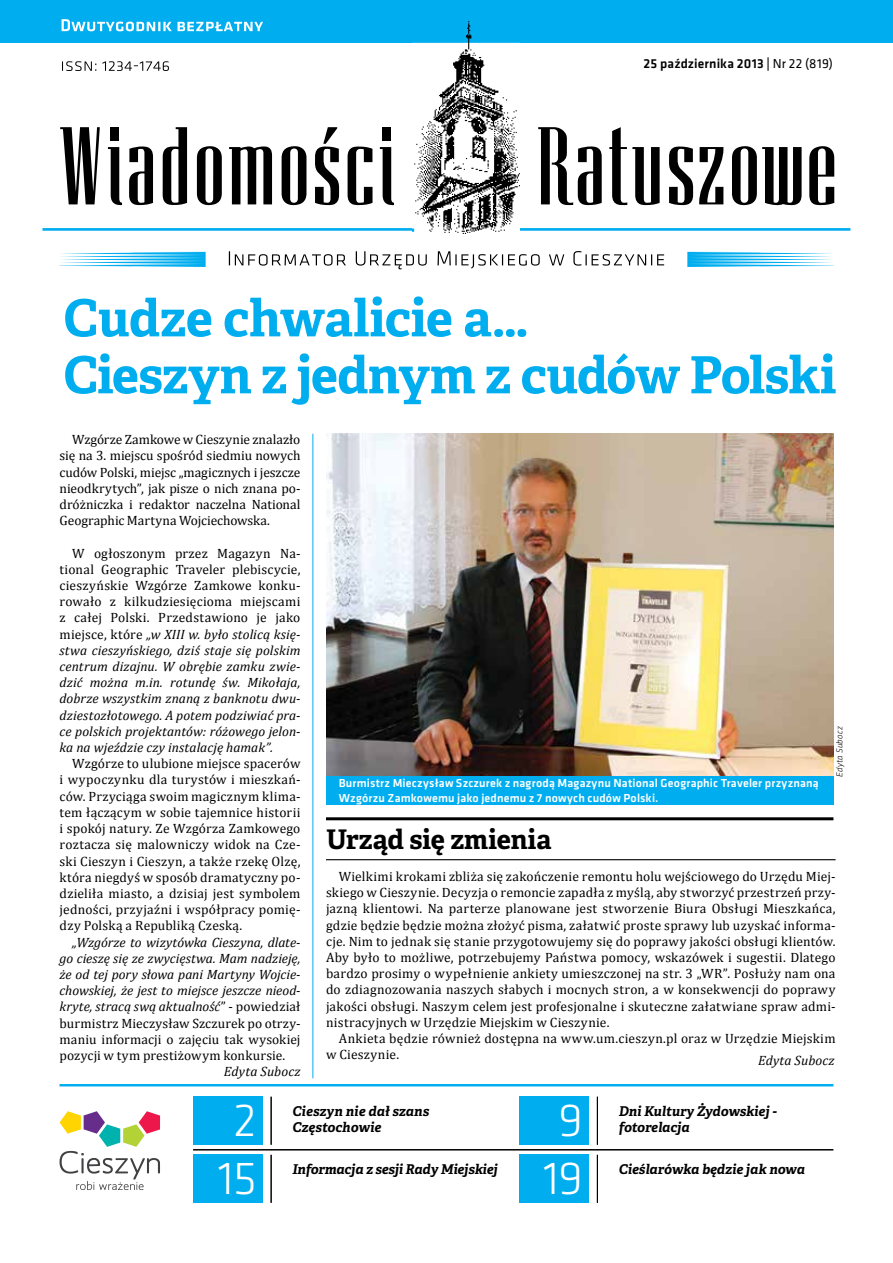
<style>
.page{position:relative;width:893px;height:1263px;background:#fff}
.page>*{position:absolute;margin:0;border:0;box-sizing:border-box;transform-origin:0 0}
.t1{font:700 51.3px/57px "Adelle Basic";letter-spacing:-.015em;color:#00aeef}
.t2{font:300 48px/58.2px "Klavika";color:#fff;text-align:center}
.t3{font:700 27px "Adelle Basic";letter-spacing:-.005em;color:#000}
.t4{font:13.5px/16.2px "Cambria";letter-spacing:.015em;color:#000;text-align:justify}
.t5{font:italic 13.5px/16.2px "Cambria";letter-spacing:.005em;color:#000;text-align:justify}
.t6{font:italic 700 13.5px/16.2px "Adelle Basic";color:#000}
.t7{font:500 13.5px "Klavika";letter-spacing:.01em;color:#000}
.t8{font:500 12px/14.4px "Klavika";letter-spacing:.015em;color:#fff}
.t9{font:italic 300 9px "Klavika";letter-spacing:.02em;color:#000}
.s1{font-weight:400}
.s2{font-style:normal}
</style>
<div class="page">
<div style="left:0;top:0;width:893px;height:43px;background:#00aeef"></div>
<svg style="left:62px;top:19px;width:201px;height:12px"></svg>
<hr style="left:43px;top:228px;width:371px;height:3px;background:#00aeef">
<hr style="left:519px;top:228px;width:331px;height:3px;background:#00aeef">
<svg style="left:59px;top:252px;width:147px;height:15px"></svg>
<svg style="left:687px;top:252px;width:146px;height:15px"></svg>
<img style="left:413px;top:21px;width:107px;height:212px">
<svg style="left:809px;top:146px;width:25px;height:59px"></svg>
<svg style="left:699px;top:147px;width:24px;height:57px"></svg>
<svg style="left:669px;top:146px;width:24px;height:59px"></svg>
<svg style="left:609px;top:127px;width:51px;height:78px"></svg>
<svg style="left:732px;top:146px;width:70px;height:59px"></svg>
<svg style="left:538px;top:127px;width:64px;height:78px"></svg>
<svg style="left:197px;top:146px;width:25px;height:59px"></svg>
<svg style="left:282px;top:146px;width:24px;height:59px"></svg>
<svg style="left:129px;top:146px;width:24px;height:59px"></svg>
<div style="left:383px;top:127px;width:8px;height:13px;background:#000"></div>
<svg style="left:380px;top:147px;width:14px;height:58px"></svg>
<div style="left:111px;top:127px;width:8px;height:13px;background:#000"></div>
<svg style="left:108px;top:147px;width:14px;height:58px"></svg>
<svg style="left:229px;top:146px;width:43px;height:58px"></svg>
<svg style="left:60px;top:127px;width:40px;height:77px"></svg>
<svg style="left:315px;top:127px;width:24px;height:78px"></svg>
<svg style="left:348px;top:146px;width:24px;height:59px"></svg>
<svg style="left:163px;top:127px;width:24px;height:78px"></svg>
<svg style="left:62px;top:61px;width:107px;height:10px"></svg>
<svg style="left:229px;top:251px;width:435px;height:18px"></svg>
<svg style="left:60px;top:1111px;width:100px;height:79px"></svg>
<hr style="left:193px;top:1149px;width:640px;height:1px;background:#000">
<hr style="left:60px;top:1084px;width:773px;height:2px;background:#00aeef">
<div style="left:519px;top:1155px;width:70px;height:48px;background:#00aeef"></div>
<div style="left:519px;top:1097px;width:70px;height:48px;background:#00aeef"></div>
<hr style="left:597px;top:1097px;width:1px;height:48px;background:#000">
<hr style="left:597px;top:1155px;width:1px;height:48px;background:#000">
<div style="left:193px;top:1155px;width:70px;height:48px;background:#00aeef"></div>
<div style="left:193px;top:1097px;width:70px;height:48px;background:#00aeef"></div>
<hr style="left:271px;top:1097px;width:1px;height:48px;background:#000">
<hr style="left:271px;top:1155px;width:1px;height:48px;background:#000">
<hr style="left:326px;top:859px;width:510px;height:1px;background:#000">
<hr style="left:326px;top:817px;width:507px;height:3px;background:#000">
<hr style="left:312px;top:434px;width:1px;height:644px;background:#00aeef">
<img style="left:326px;top:434px;width:507px;height:342px">
<div style="left:326px;top:776px;width:507px;height:29px;background:#00aeef"></div>
<p class="t7" style="left:644px;top:55px;width:191px">25 października 2013 | <span class="s1">Nr 22 (819)</span></p>
<h1 class="t1" style="left:64px;top:290px;width:774px">Cudze chwalicie a…<br>Cieszyn z jednym z cudów Polski</h1>
<p class="t4" style="left:60px;top:431px;width:242px;text-indent:13px">Wzgórze Zamkowe w Cieszynie znalazło się na 3. miejscu spośród siedmiu nowych cudów Polski, miejsc „magicznych i jeszcze nieodkrytych”, jak pisze o nich znana po&shy;dróżniczka i redaktor naczelna National Geographic Martyna Wojciechowska.</p>
<p class="t5" style="left:60px;top:545px;width:242px;text-indent:13px"><span class="s2">W ogłoszonym przez Magazyn Na&shy;tional Geographic Traveler plebiscycie, cieszyńskie Wzgórze Zamkowe konku&shy;rowało z kilkudziesięcioma miejscami z całej Polski. Przedstawiono je jako miejsce, które</span> „w XIII w. było stolicą księ&shy;stwa cieszyńskiego, dziś staje się polskim centrum dizajnu. W obrębie zamku zwie&shy;dzić można m.in. rotundę św. Mikołaja, dobrze wszystkim znaną z banknotu dwu&shy;dziestozłotowego. A potem podziwiać pra&shy;ce polskich projektantów: różowego jelon&shy;ka na wjeździe czy instalację hamak”.</p>
<p class="t4" style="left:60px;top:755px;width:242px;text-indent:13px">Wzgórze to ulubione miejsce spacerów i wypoczynku dla turystów i mieszkań&shy;ców. Przyciąga swoim magicznym klima&shy;tem łączącym w sobie tajemnice historii i spokój natury. Ze Wzgórza Zamkowego roztacza się malowniczy widok na Cze&shy;ski Cieszyn i Cieszyn, a także rzekę Olzę, która niegdyś w sposób dramatyczny po&shy;dzieliła miasto, a dzisiaj jest symbolem jedności, przyjaźni i współpracy pomię&shy;dzy Polską a Republiką Czeską.</p>
<p class="t5" style="left:60px;top:933px;width:242px;text-indent:13px">„Wzgórze to wizytówka Cieszyna, dlate&shy;go cieszę się ze zwycięstwa. Mam nadzieję, że od tej pory słowa pani Martyny Wojcie&shy;chowskiej, że jest to miejsce jeszcze nieod&shy;kryte, stracą swą aktualność<span class="s2">” - powiedział burmistrz Mieczysław Szczurek po otrzy&shy;maniu informacji o zajęciu tak wysokiej pozycji w tym prestiżowym konkursie.</span></p>
<p class="t5" style="left:224px;top:1063px;width:78px">Edyta Subocz</p>
<p class="t8" style="left:339px;top:776px;width:481px">Burmistrz Mieczysław Szczurek z nagrodą Magazynu National Geographic Traveler przyznaną<br>Wzgórzu Zamkowemu jako jednemu z 7 nowych cudów Polski.</p>
<p class="t9" style="left:834px;top:776px;width:52px;rotate:-90deg">Edyta Subocz</p>
<h3 class="t3" style="left:326px;top:822px;width:227px">Urząd się zmienia</h3>
<p class="t4" style="left:326px;top:868px;width:511px;text-indent:13px">Wielkimi krokami zbliża się zakończenie remontu holu wejściowego do Urzędu Miej&shy;skiego w Cieszynie. Decyzja o remoncie zapadła z myślą, aby stworzyć przestrzeń przy&shy;jazną klientowi. Na parterze planowane jest stworzenie Biura Obsługi Mieszkańca, gdzie będzie będzie można złożyć pisma, załatwić proste sprawy lub uzyskać informa&shy;cje. Nim to jednak się stanie przygotowujemy się do poprawy jakości obsługi klientów.<br>Aby było to możliwe, potrzebujemy Państwa pomocy, wskazówek i sugestii. Dlatego bardzo prosimy o wypełnienie ankiety umieszczonej na str. 3 „WR”. Posłuży nam ona do zdiagnozowania naszych słabych i mocnych stron, a w konsekwencji do poprawy jakości obsługi. Naszym celem jest profesjonalne i skuteczne załatwiane spraw admi&shy;nistracyjnych w Urzędzie Miejskim w Cieszynie.</p>
<p class="t4" style="left:326px;top:1030px;width:511px;text-indent:13px">Ankieta będzie również dostępna na www.um.cieszyn.pl oraz w Urzędzie Miejskim w Cieszynie.</p>
<p class="t5" style="left:758px;top:1052px;width:78px">Edyta Subocz</p>
<h2 class="t2" style="left:218px;top:1090px;width:40px">2<br>15</h2>
<h2 class="t2" style="left:543px;top:1090px;width:41px">9<br>19</h2>
<p class="t6" style="left:292px;top:1103px;width:138px">Cieszyn nie dał szans<br>Częstochowie</p>
<p class="t6" style="left:292px;top:1161px;width:207px">Informacja z sesji Rady Miejskiej</p>
<p class="t6" style="left:619px;top:1103px;width:159px">Dni Kultury Żydowskiej - fotorelacja</p>
<p class="t6" style="left:619px;top:1161px;width:188px">Cieślarówka będzie jak nowa</p>
</div>
